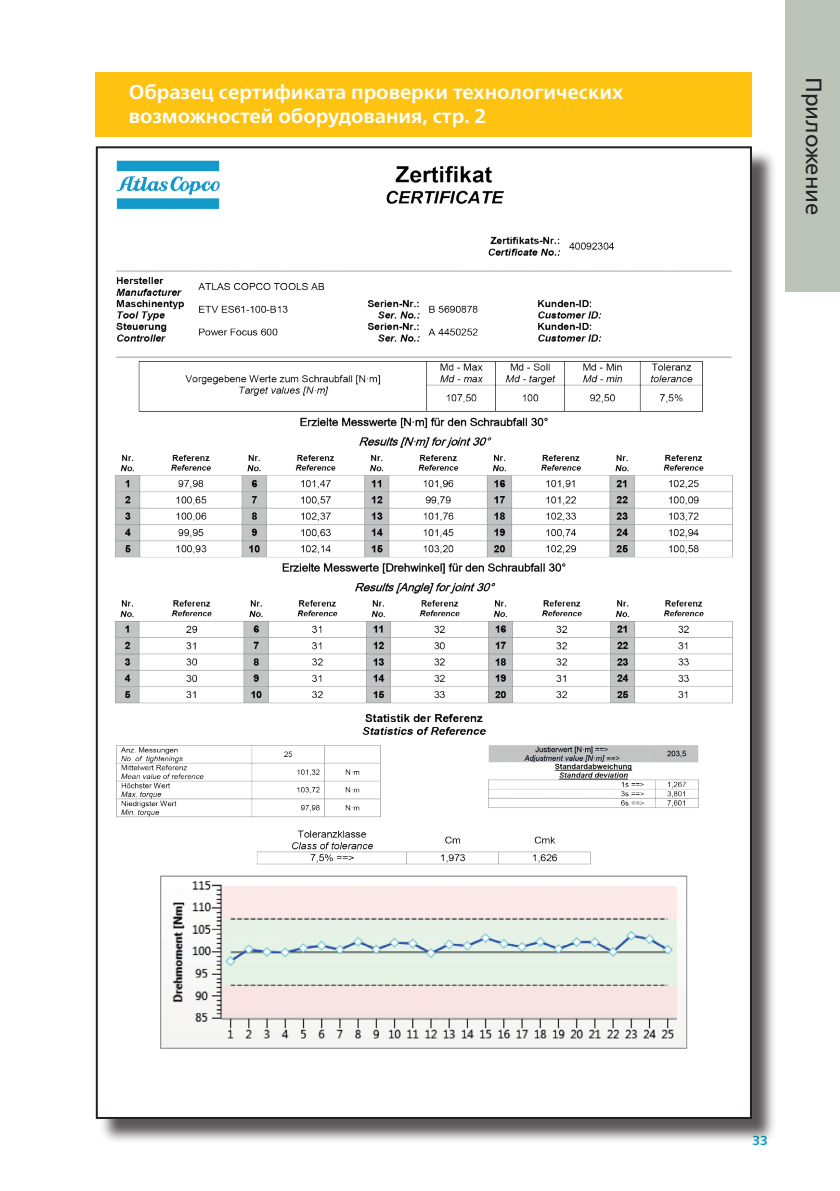
<style>
.page{position:relative;width:840px;height:1191px;background:#fff}
.page>*{position:absolute;margin:0;border:0;box-sizing:border-box;transform-origin:0 0}
.t1{font:22px "Neue Frutiger World";color:#231f20}
.t2{font:700 20px/24px "Neue Frutiger World";color:#fff}
.t3{font:700 13px "Neue Frutiger World";color:#00a4ca}
</style>
<div class="page">
<div style="left:96px;top:72px;width:655px;height:64px;background:#fec210"></div>
<div style="left:99px;top:149px;width:677px;height:995px;background:#231f20;opacity:.75"></div>
<img style="left:99px;top:149px;width:649px;height:967px">
<div style="left:785px;top:0;width:54px;height:291px;background:#bcc3b8"></div>
<p class="t2" style="left:129px;top:80px;width:496px">Образец сертификата проверки технологических возможностей оборудования, стр. 2</p>
<p class="t1" style="left:830px;top:77px;width:140px;rotate:90deg">Приложение</p>
<p class="t3" style="left:752px;top:1129px;width:17px">33</p>
</div>
